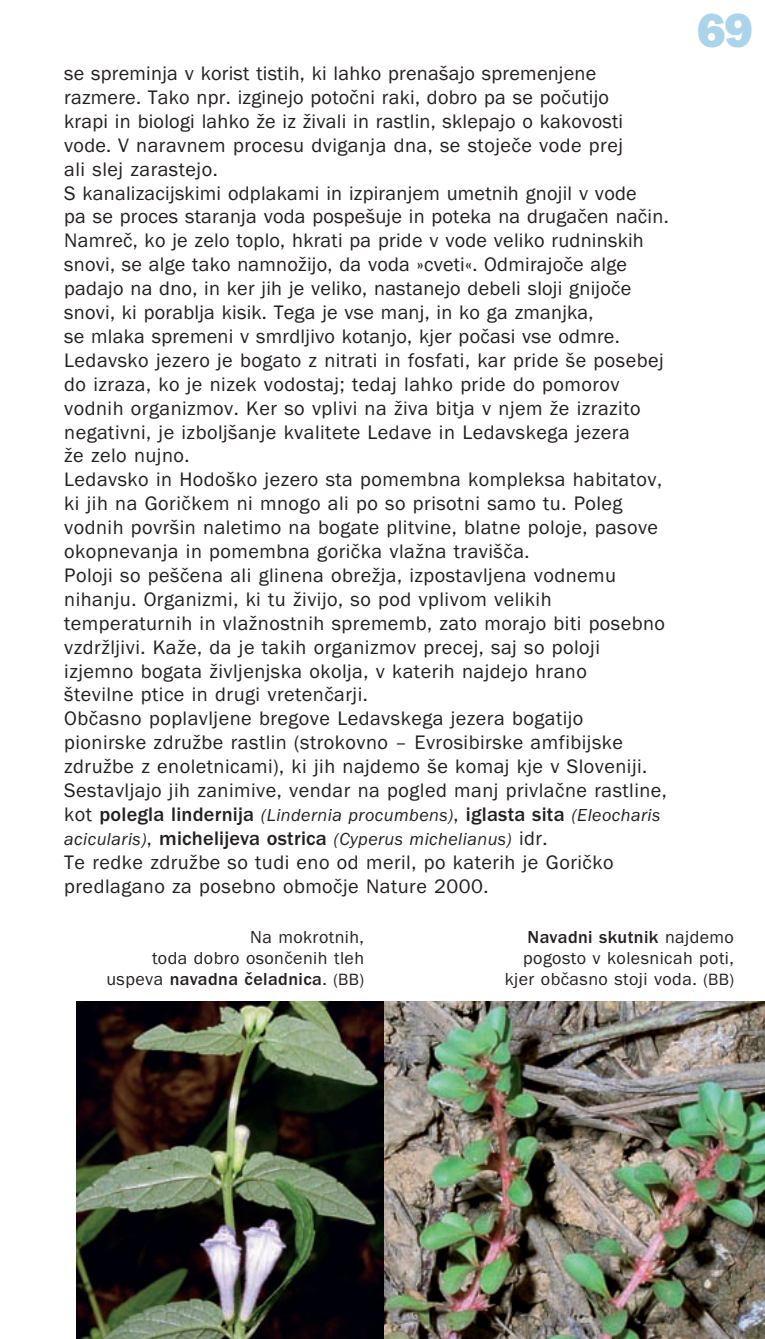
<style>
.page{position:relative;width:765px;height:1339px;background:#fff}
.page>*{position:absolute;margin:0;border:0;box-sizing:border-box;transform-origin:0 0}
.t1{font:49.5px "Franklin Gothic H";color:#abd4ea}
.t2{font:20.25px/23.8px "Franklin Gothic N";letter-spacing:.025em;color:#231f20}
.t3{font:18px/23.8px "Franklin Gothic I";letter-spacing:.025em;color:#231f20}
.t4{font:18px/21.2px "Franklin Gothic N";letter-spacing:.025em;color:#231f20;text-align:right}
.t5{font:500 18px "Franklin Got Itc TCE";letter-spacing:.025em;color:#231f20}
.s1{font-family:"Franklin Gothic N";font-size:20.25px}
.s2{font-family:"Franklin Got Itc TCE";font-weight:500;font-size:20.25px}
.s3{font-family:"Franklin Gothic N";font-weight:400}
.s4{font-family:"Franklin Gothic N";font-weight:400;font-size:16.88px}
.s5{font-size:16.88px}
</style>
<div class="page">
<img style="left:76px;top:1001px;width:689px;height:338px">
<h1 class="t1" style="left:697px;top:13px;width:58px">69</h1>
<p class="t2" style="left:64px;top:63px;width:606px">se spreminja v korist tistih, ki lahko prenaøajo spremenjene razmere. Tako npr. izginejo potoœni raki, dobro pa se poœutijo<br>krapi in biologi lahko æe iz æivali in rastlin, sklepajo o kakovosti vode. V naravnem procesu dviganja dna, se stojeœe vode prej<br>ali slej zarastejo.<br>S kanalizacijskimi odplakami in izpiranjem umetnih gnojil v vode<br>pa se proces staranja voda pospeøuje in poteka na drugaœen naœin.<br>Namreœ, ko je zelo toplo, hkrati pa pride v vode veliko rudninskih snovi, se alge tako namnoæijo, da voda »cveti«. Odmirajoœe alge padajo na dno, in ker jih je veliko, nastanejo debeli sloji gnijoœe snovi, ki porablja kisik. Tega je vse manj, in ko ga zmanjka,<br>se mlaka spremeni v smrdljivo kotanjo, kjer poœasi vse odmre.<br>Ledavsko jezero je bogato z nitrati in fosfati, kar pride øe posebej do izraza, ko je nizek vodostaj; tedaj lahko pride do pomorov vodnih organizmov. Ker so vplivi na æiva bitja v njem æe izrazito negativni, je izboljøanje kvalitete Ledave in Ledavskega jezera<br>æe zelo nujno.<br>Ledavsko in Hodoøko jezero sta pomembna kompleksa habitatov, ki jih na Goriœkem ni mnogo ali po so prisotni samo tu. Poleg vodnih povrøin naletimo na bogate plitvine, blatne poloje, pasove okopnevanja in pomembna goriœka vlaæna traviøœa.<br>Poloji so peøœena ali glinena obreæja, izpostavljena vodnemu nihanju. Organizmi, ki tu æivijo, so pod vplivom velikih temperaturnih in vlaænostnih sprememb, zato morajo biti posebno vzdræljivi. Kaæe, da je takih organizmov precej, saj so poloji izjemno bogata æivljenjska okolja, v katerih najdejo hrano<br>øtevilne ptice in drugi vretenœarji.<br>Obœasno poplavljene bregove Ledavskega jezera bogatijo pionirske zdruæbe rastlin (strokovno – Evrosibirske amfibijske zdruæbe z enoletnicami), ki jih najdemo øe komaj kje v Sloveniji.<br>Sestavljajo jih zanimive, vendar na pogled manj privlaœne rastline,</p>
<p class="t3" style="left:64px;top:804px;width:598px"><span class="s1">kot</span> <span class="s2">polegla lindernija</span> (Lindernia procumbens)<span class="s1">,</span> <span class="s2">iglasta sita</span> (Eleocharis acicularis)<span class="s1">,</span> <span class="s2">michelijeva ostrica</span> (Cyperus michelianus) <span class="s1">idr.</span></p>
<p class="t2" style="left:64px;top:851px;width:551px">Te redke zdruæbe so tudi eno od meril, po katerih je Goriœko predlagano za posebno obmoœje Nature 2000.</p>
<p class="t4" style="left:152px;top:927px;width:214px">Na mokrotnih,<br>toda dobro osonœenih tleh</p>
<p class="t5" style="left:106px;top:973px;width:259px"><span class="s3">uspeva</span> navadna čeladnica<span class="s3">.</span> <span class="s4">(BB)</span></p>
<p class="t5" style="left:528px;top:930px;width:208px">Navadni skutnik <span class="s3">najdemo</span></p>
<p class="t4" style="left:505px;top:949px;width:231px">pogosto v kolesnicah poti, kjer obœasno stoji voda. <span class="s5">(BB)</span></p>
</div>
